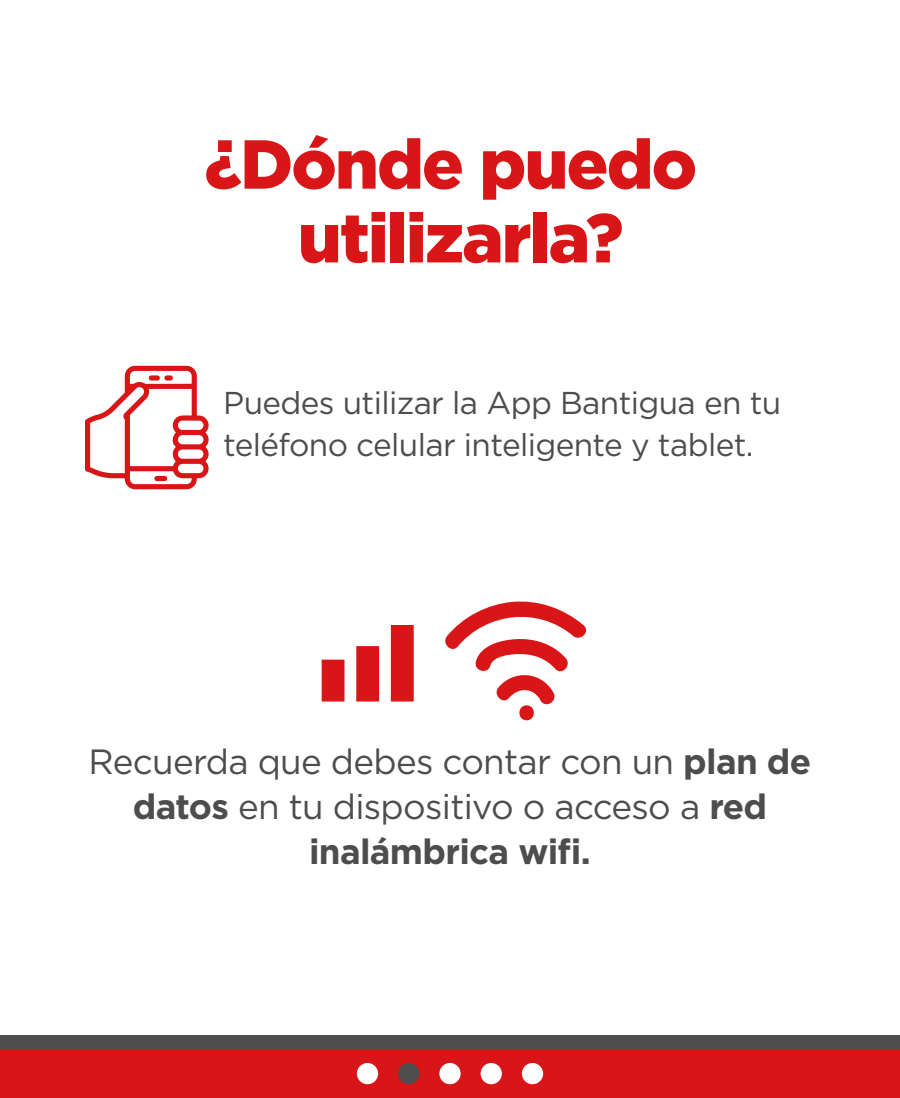
<style>
.page{position:relative;width:900px;height:1098px;background:#fff}
.page>*{position:absolute;margin:0;border:0;box-sizing:border-box;transform-origin:0 0}
.t1{font:900 69.12px/73.8px "Gotham";letter-spacing:-.025em;color:#d91617;text-align:center}
.t2{font:35px/45.2px "Gotham";letter-spacing:-.02em;color:#4d4d4d;text-align:center}
.t3{font:31.5px/42.2px "Gotham";letter-spacing:-.02em;color:#4d4d4d}
.s1{font-weight:700}
</style>
<div class="page">
<div style="left:0;top:1049px;width:900px;height:49px;background:#d91617"></div>
<div style="left:0;top:1035px;width:900px;height:14px;background:#4d4d4d"></div>
<div style="left:357px;top:1062px;width:21px;height:22px;background:#fff;border-radius:50%"></div>
<div style="left:398px;top:1062px;width:21px;height:22px;background:#4d4d4d;border-radius:50%"></div>
<div style="left:439px;top:1062px;width:22px;height:22px;background:#fff;border-radius:50%"></div>
<div style="left:481px;top:1062px;width:21px;height:22px;background:#fff;border-radius:50%"></div>
<div style="left:522px;top:1062px;width:21px;height:22px;background:#fff;border-radius:50%"></div>
<div style="left:322px;top:659px;width:22px;height:42px;background:#d91617"></div>
<div style="left:356px;top:646px;width:23px;height:55px;background:#d91617"></div>
<div style="left:391px;top:625px;width:23px;height:76px;background:#d91617"></div>
<svg style="left:445px;top:601px;width:142px;height:119px"></svg>
<svg style="left:85px;top:366px;width:124px;height:123px"></svg>
<h1 class="t1" style="left:205px;top:127px;width:494px">¿Dónde puedo utilizarla?</h1>
<p class="t3" style="left:223px;top:381px;width:560px">Puedes utilizar la App Bantigua en tu teléfono celular inteligente y tablet.</p>
<p class="t2" style="left:89px;top:738px;width:724px">Recuerda que debes contar con un <span class="s1">plan de datos</span> en tu dispositivo o acceso a <span class="s1">red inalámbrica wifi.</span></p>
</div>
